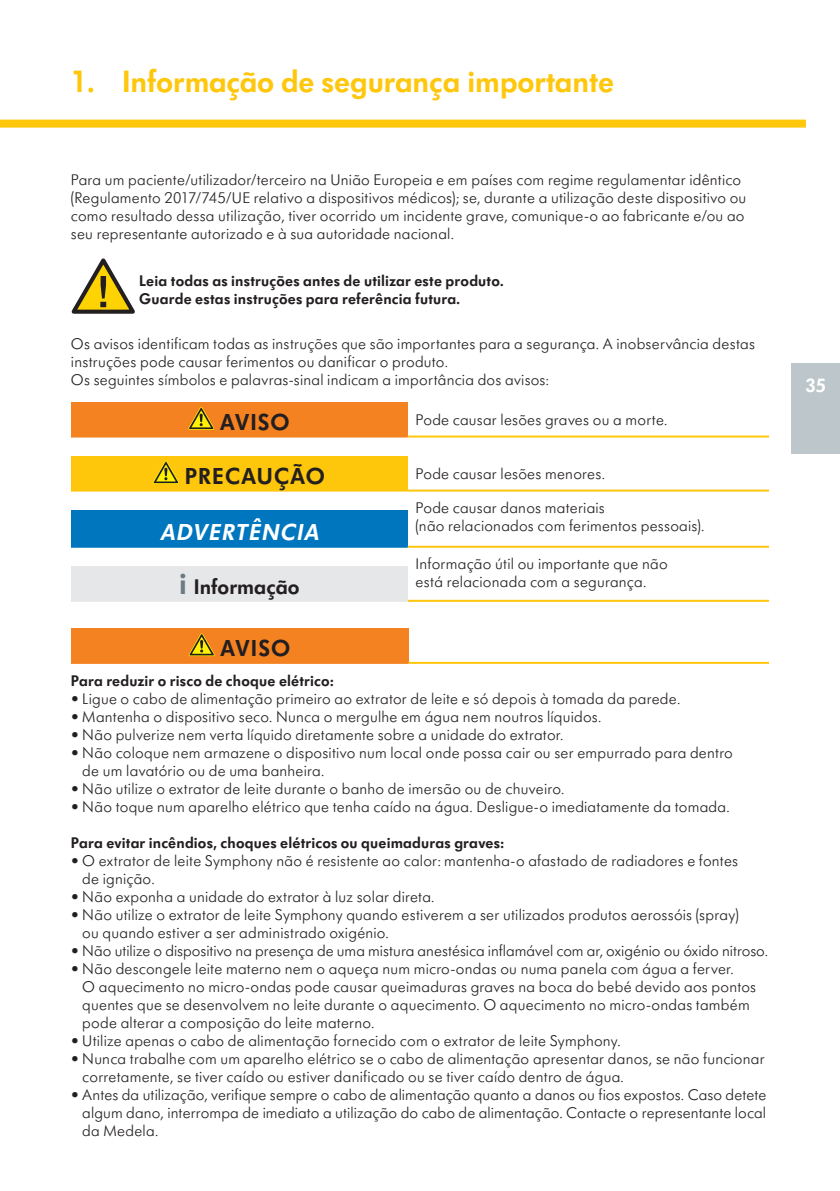
<style>
.page{position:relative;width:840px;height:1191px;background:#fff}
.page>*{position:absolute;margin:0;border:0;box-sizing:border-box;transform-origin:0 0}
.t1{font:600 32px "Futura SB Medela";color:#fec70c}
.t2{font:600 24px "Futura SB Medela";letter-spacing:.05em;color:#231f20}
.t3{font:italic 600 24px "Futura SB Medela";color:#fff}
.t4{font:600 22px "Futura SB Medela";color:#231f20}
.t5{font:600 20px "Futura SB Medela";color:#fff}
.t6{font:300 16px/18px "Futura SB Medela";letter-spacing:.015em;color:#231f20}
.t7{font:600 16px/18px "Futura SB Medela";letter-spacing:.01em;color:#231f20}
.s1{font-size:32px;color:#6b7a83}
</style>
<div class="page">
<div style="left:0;top:120px;width:805px;height:8px;background:#fec70c"></div>
<div style="left:791px;top:363px;width:48px;height:91px;background:#bcc6cb"></div>
<svg style="left:71px;top:258px;width:64px;height:56px"></svg>
<div style="left:71px;top:402px;width:336px;height:34px;background:#f58220"></div>
<div style="left:71px;top:456px;width:336px;height:34px;background:#fec70c"></div>
<div style="left:71px;top:510px;width:336px;height:37px;background:#0076be"></div>
<div style="left:71px;top:567px;width:336px;height:34px;background:#e6e7e9"></div>
<hr style="left:71px;top:435px;width:336px;height:2px;background:#f58220">
<hr style="left:407px;top:435px;width:361px;height:2px;background:#fec70c">
<hr style="left:71px;top:489px;width:336px;height:2px;background:#fec70c">
<hr style="left:407px;top:489px;width:361px;height:2px;background:#fec70c">
<hr style="left:407px;top:546px;width:361px;height:2px;background:#fec70c">
<hr style="left:407px;top:600px;width:361px;height:2px;background:#fec70c">
<hr style="left:71px;top:546px;width:336px;height:2px;background:#0076be">
<hr style="left:71px;top:600px;width:336px;height:2px;background:#e6e7e9">
<svg style="left:188px;top:407px;width:26px;height:23px"></svg>
<svg style="left:153px;top:461px;width:26px;height:23px"></svg>
<div style="left:71px;top:629px;width:337px;height:34px;background:#f58220"></div>
<hr style="left:71px;top:662px;width:337px;height:2px;background:#f58220">
<hr style="left:408px;top:662px;width:360px;height:2px;background:#fec70c">
<svg style="left:189px;top:633px;width:25px;height:23px"></svg>
<h1 class="t1" style="left:71px;top:62px;width:544px">1. Informação de segurança importante</h1>
<p class="t6" style="left:71px;top:171px;width:676px">Para um paciente/utilizador/terceiro na União Europeia e em países com regime regulamentar idêntico (Regulamento 2017/745/UE relativo a dispositivos médicos); se, durante a utilização deste dispositivo ou como resultado dessa utilização, tiver ocorrido um incidente grave, comunique-o ao fabricante e/ou ao seu representante autorizado e à sua autoridade nacional.</p>
<p class="t7" style="left:139px;top:272px;width:365px">Leia todas as instruções antes de utilizar este produto.<br>Guarde estas instruções para referência futura.</p>
<p class="t6" style="left:71px;top:335px;width:685px">Os avisos identificam todas as instruções que são importantes para a segurança. A inobservância destas instruções pode causar ferimentos ou danificar o produto.<br>Os seguintes símbolos e palavras-sinal indicam a importância dos avisos:</p>
<h2 class="t2" style="left:220px;top:407px;width:71px">AVISO</h2>
<p class="t6" style="left:415px;top:410px;width:253px">Pode causar lesões graves ou a morte.</p>
<h2 class="t2" style="left:185px;top:461px;width:141px">PRECAUÇÃO</h2>
<p class="t6" style="left:415px;top:456px;width:191px;line-height:34px">Pode causar lesões menores.<br>Pode causar danos materiais</p>
<p class="t6" style="left:415px;top:516px;width:290px">(não relacionados com ferimentos pessoais).</p>
<h2 class="t3" style="left:160px;top:517px;width:165px">ADVERTÊNCIA</h2>
<p class="t6" style="left:415px;top:554px;width:253px">Informação útil ou importante que não está relacionada com a segurança.</p>
<h3 class="t4" style="left:179px;top:573px;width:122px"><span class="s1">i</span> Informação</h3>
<h2 class="t2" style="left:220px;top:634px;width:71px">AVISO</h2>
<p class="t7" style="left:71px;top:672px;width:264px">Para reduzir o risco de choque elétrico:</p>
<p class="t6" style="left:71px;top:690px;width:610px">• Ligue o cabo de alimentação primeiro ao extrator de leite e só depois à tomada da parede.</p>
<p class="t6" style="left:71px;top:708px;width:531px">• Mantenha o dispositivo seco. Nunca o mergulhe em água nem noutros líquidos.</p>
<p class="t6" style="left:71px;top:726px;width:494px">• Não pulverize nem verta líquido diretamente sobre a unidade do extrator.</p>
<p class="t6" style="left:82px;top:744px;width:651px;text-indent:-11px">• Não coloque nem armazene o dispositivo num local onde possa cair ou ser empurrado para dentro de um lavatório ou de uma banheira.</p>
<p class="t6" style="left:71px;top:780px;width:494px">• Não utilize o extrator de leite durante o banho de imersão ou de chuveiro.</p>
<p class="t6" style="left:71px;top:798px;width:660px">• Não toque num aparelho elétrico que tenha caído na água. Desligue-o imediatamente da tomada.</p>
<p class="t7" style="left:71px;top:834px;width:434px">Para evitar incêndios, choques elétricos ou queimaduras graves:</p>
<p class="t6" style="left:82px;top:852px;width:657px;text-indent:-11px">• O extrator de leite Symphony não é resistente ao calor: mantenha-o afastado de radiadores e fontes de ignição.</p>
<p class="t6" style="left:71px;top:888px;width:365px">• Não exponha a unidade do extrator à luz solar direta.</p>
<p class="t6" style="left:82px;top:906px;width:657px;text-indent:-11px">• Não utilize o extrator de leite Symphony quando estiverem a ser utilizados produtos aerossóis (spray) ou quando estiver a ser administrado oxigénio.</p>
<p class="t6" style="left:71px;top:942px;width:698px">• Não utilize o dispositivo na presença de uma mistura anestésica inflamável com ar, oxigénio ou óxido nitroso.</p>
<p class="t6" style="left:82px;top:960px;width:675px;text-indent:-11px">• Não descongele leite materno nem o aqueça num micro-ondas ou numa panela com água a ferver.<br>O aquecimento no micro-ondas pode causar queimaduras graves na boca do bebé devido aos pontos quentes que se desenvolvem no leite durante o aquecimento. O aquecimento no micro-ondas também pode alterar a composição do leite materno.</p>
<p class="t6" style="left:71px;top:1032px;width:551px">• Utilize apenas o cabo de alimentação fornecido com o extrator de leite Symphony.</p>
<p class="t6" style="left:82px;top:1050px;width:683px;text-indent:-11px">• Nunca trabalhe com um aparelho elétrico se o cabo de alimentação apresentar danos, se não funcionar corretamente, se tiver caído ou estiver danificado ou se tiver caído dentro de água.</p>
<p class="t6" style="left:82px;top:1086px;width:685px;text-align:justify;text-indent:-11px">• Antes da utilização, verifique sempre o cabo de alimentação quanto a danos ou fios expostos. Caso detete algum dano, interrompa de imediato a utilização do cabo de alimentação. Contacte o representante local da Medela.</p>
<p class="t5" style="left:805px;top:374px;width:22px">35</p>
</div>
